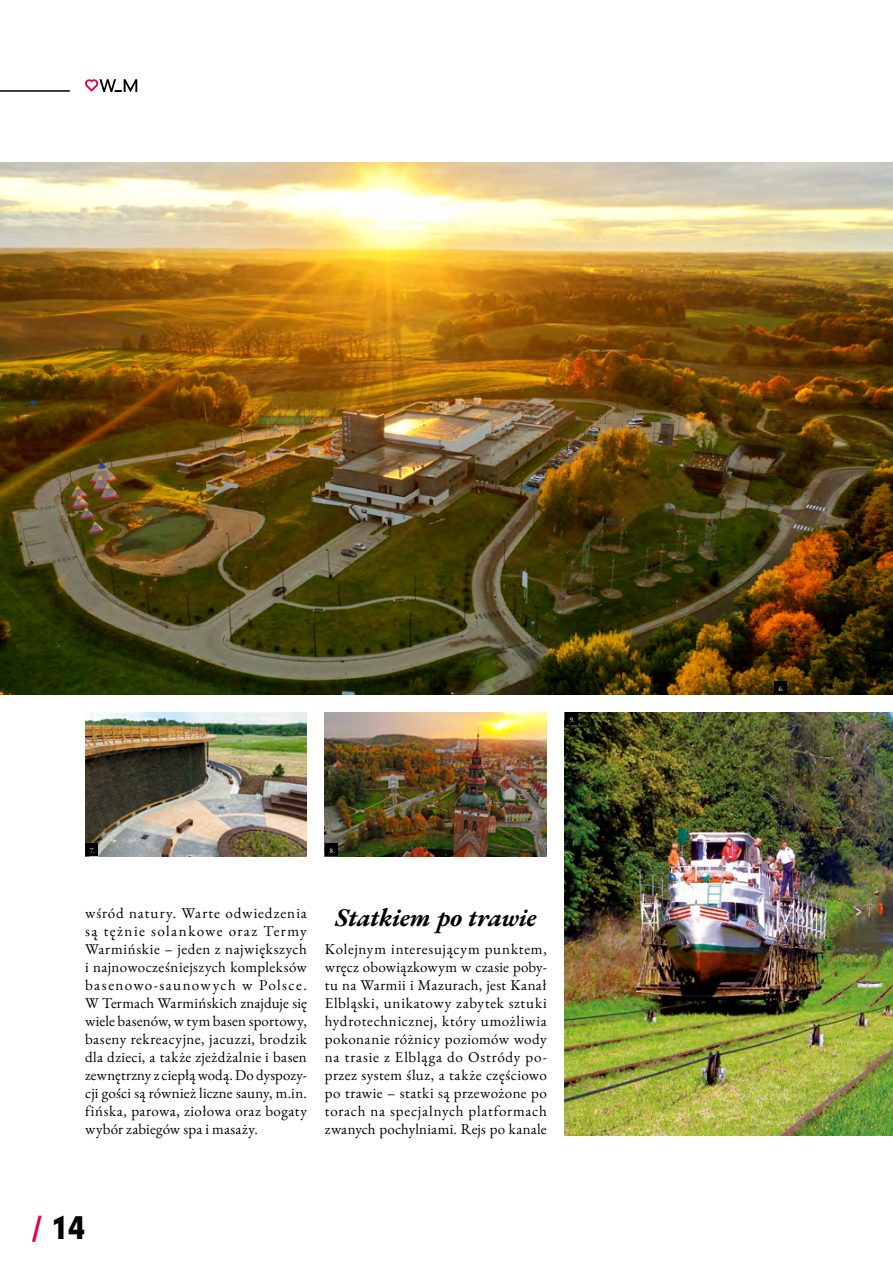
<style>
.page{position:relative;width:893px;height:1263px;background:#fff}
.page>*{position:absolute;margin:0;border:0;box-sizing:border-box;transform-origin:0 0}
.t1{font:29.7px "Geometric 706 Blk EU";color:#000}
.t2{font:italic 700 25.5px "EB Garamond";letter-spacing:-.015em;color:#000}
.t3{font:15px/18px "EB Garamond";letter-spacing:.02em;color:#000;text-align:justify}
.t4{font:7.5px "EB Garamond";color:#fff}
.s1{color:#e40044}
</style>
<div class="page">
<img style="left:85px;top:712px;width:222px;height:144px">
<img style="left:325px;top:712px;width:222px;height:144px">
<img style="left:0;top:162px;width:893px;height:532px">
<img style="left:565px;top:712px;width:328px;height:423px">
<div style="left:774px;top:681px;width:13px;height:13px;background:#000"></div>
<div style="left:565px;top:712px;width:13px;height:13px;background:#000"></div>
<div style="left:85px;top:843px;width:13px;height:13px;background:#000"></div>
<div style="left:325px;top:843px;width:13px;height:13px;background:#000"></div>
<hr style="left:0;top:90px;width:69px;height:2px;background:#000">
<svg style="left:85px;top:79px;width:52px;height:13px"></svg>
<p class="t4" style="left:569px;top:714px;width:7px">9.</p>
<p class="t4" style="left:90px;top:846px;width:6px">7.</p>
<p class="t4" style="left:330px;top:846px;width:7px">8.</p>
<p class="t3" style="left:85px;top:904px;width:223px">wśród natury. Warte odwiedzenia są tężnie solankowe oraz Termy Warmińskie – jeden z największych i najnowocześniejszych kompleksów basenowo-saunowych w Polsce.<br>W Termach Warmińskich znajduje się wiele basenów, w tym basen sportowy, baseny rekreacyjne, jacuzzi, brodzik dla dzieci, a także zjeżdżalnie i basen zewnętrzny z ciepłą wodą. Do dyspozy&shy;cji gości są również liczne sauny, m.in. fińska, parowa, ziołowa oraz bogaty wybór zabiegów spa i masaży.</p>
<h2 class="t2" style="left:335px;top:901px;width:203px">Statkiem po trawie</h2>
<p class="t3" style="left:325px;top:940px;width:223px">Kolejnym interesującym punktem, wręcz obowiązkowym w czasie poby&shy;tu na Warmii i Mazurach, jest Kanał Elbląski, unikatowy zabytek sztuki hydrotechnicznej, który umożliwia pokonanie różnicy poziomów wody na trasie z Elbląga do Ostródy po&shy;przez system śluz, a także częściowo po trawie – statki są przewożone po torach na specjalnych platformach zwanych pochylniami. Rejs po kanale</p>
<h1 class="t1" style="left:33px;top:1207px;width:54px"><span class="s1">/</span> 14</h1>
<p class="t4" style="left:778px;top:684px;width:7px">6.</p>
</div>
